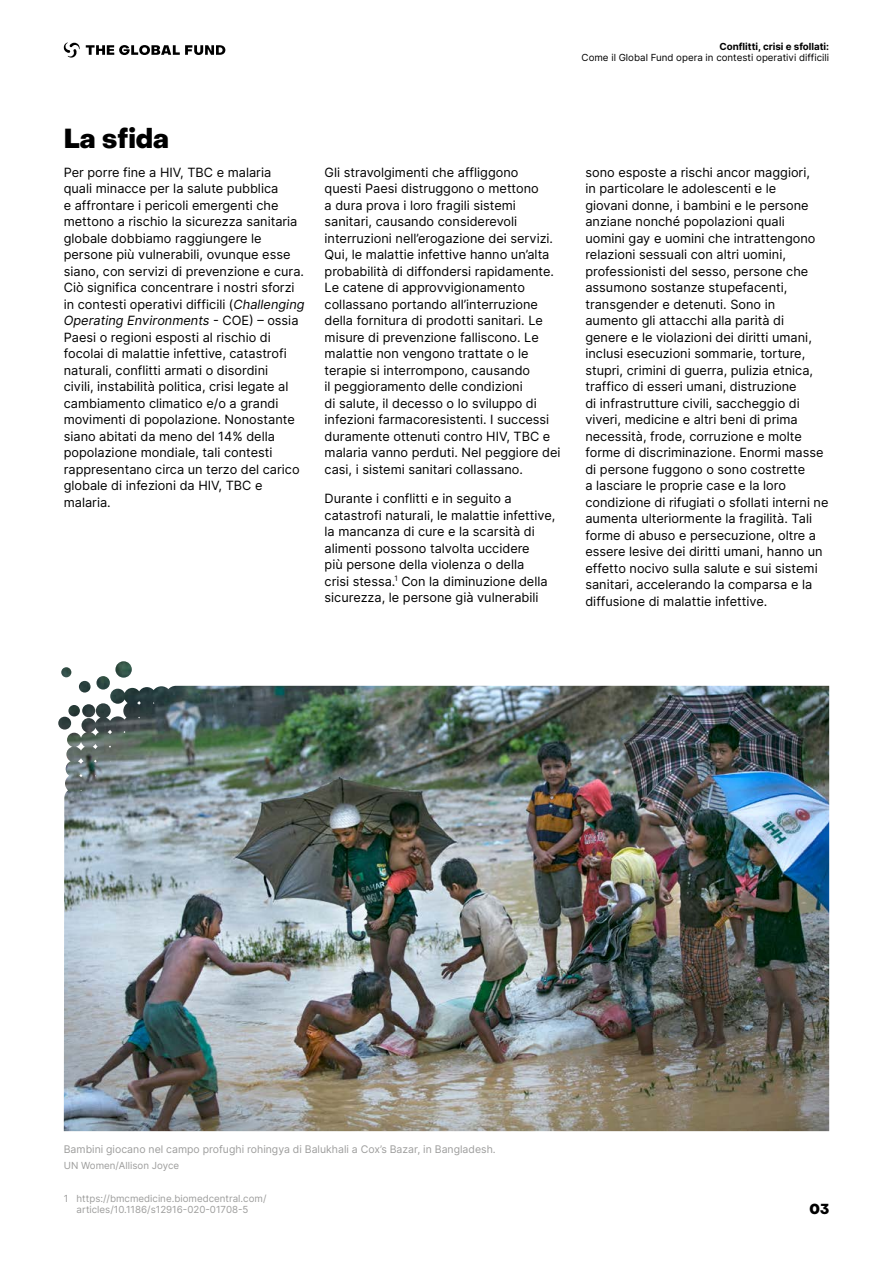
<style>
.page{position:relative;width:893px;height:1263px;background:#fff}
.page>*{position:absolute;margin:0;border:0;box-sizing:border-box;transform-origin:0 0}
.t1{font:800 27px "Object Sans";color:#000}
.t2{font:800 14.25px "Object Sans";color:#000}
.t3{font:12.75px/16.5px "Inter";color:#000}
.t4{font:10.5px "Inter";color:#9d9d9c}
.t5{font:9.75px/11.7px "Inter";color:#9d9d9c;text-align:center}
.t6{font:9.75px "Inter";color:#000}
.t7{font:700 9.75px "Inter";color:#000}
.s1{font-style:italic}
</style>
<div class="page">
<img style="left:61px;top:661px;width:768px;height:470px">
<svg style="left:64px;top:43px;width:16px;height:15px"></svg>
<svg style="left:86px;top:45px;width:139px;height:10px"></svg>
<p class="t7" style="left:719px;top:39px;width:111px">Conflitti, crisi e sfollati:</p>
<p class="t6" style="left:582px;top:51px;width:249px">Come il Global Fund opera in contesti operativi difficili</p>
<h1 class="t1" style="left:64px;top:122px;width:107px">La sfida</h1>
<p class="t3" style="left:64px;top:164px;width:242px">Per porre fine a HIV, TBC e malaria<br>quali minacce per la salute pubblica<br>e affrontare i pericoli emergenti che mettono a rischio la sicurezza sanitaria globale dobbiamo raggiungere le persone più vulnerabili, ovunque esse siano, con servizi di prevenzione e cura.<br>Ciò significa concentrare i nostri sforzi in contesti operativi difficili (<span class="s1">Challenging Operating Environments</span> - COE) – ossia Paesi o regioni esposti al rischio di focolai di malattie infettive, catastrofi naturali, conflitti armati o disordini<br>civili, instabilità politica, crisi legate al cambiamento climatico e/o a grandi movimenti di popolazione. Nonostante siano abitati da meno del 14% della popolazione mondiale, tali contesti rappresentano circa un terzo del carico globale di infezioni da HIV, TBC e malaria.</p>
<p class="t3" style="left:325px;top:164px;width:237px">Gli stravolgimenti che affliggono<br>questi Paesi distruggono o mettono<br>a dura prova i loro fragili sistemi sanitari, causando considerevoli interruzioni nell’erogazione dei servizi.<br>Qui, le malattie infettive hanno un’alta probabilità di diffondersi rapidamente.<br>Le catene di approvvigionamento collassano portando all’interruzione della fornitura di prodotti sanitari. Le misure di prevenzione falliscono. Le malattie non vengono trattate o le terapie si interrompono, causando<br>il peggioramento delle condizioni<br>di salute, il decesso o lo sviluppo di infezioni farmacoresistenti. I successi duramente ottenuti contro HIV, TBC e malaria vanno perduti. Nel peggiore dei casi, i sistemi sanitari collassano.</p>
<p class="t3" style="left:325px;top:490px;width:232px">Durante i conflitti e in seguito a catastrofi naturali, le malattie infettive, la mancanza di cure e la scarsità di alimenti possono talvolta uccidere<br>più persone della violenza o della<br>crisi stessa.<sup>1</sup> Con la diminuzione della sicurezza, le persone già vulnerabili</p>
<p class="t3" style="left:585px;top:164px;width:245px">sono esposte a rischi ancor maggiori,<br>in particolare le adolescenti e le<br>giovani donne, i bambini e le persone anziane nonché popolazioni quali<br>uomini gay e uomini che intrattengono relazioni sessuali con altri uomini, professionisti del sesso, persone che assumono sostanze stupefacenti, transgender e detenuti. Sono in aumento gli attacchi alla parità di genere e le violazioni dei diritti umani, inclusi esecuzioni sommarie, torture, stupri, crimini di guerra, pulizia etnica, traffico di esseri umani, distruzione<br>di infrastrutture civili, saccheggio di viveri, medicine e altri beni di prima necessità, frode, corruzione e molte forme di discriminazione. Enormi masse di persone fuggono o sono costrette<br>a lasciare le proprie case e la loro condizione di rifugiati o sfollati interni ne aumenta ulteriormente la fragilità. Tali forme di abuso e persecuzione, oltre a essere lesive dei diritti umani, hanno un effetto nocivo sulla salute e sui sistemi sanitari, accelerando la comparsa e la diffusione di malattie infettive.</p>
<p class="t4" style="left:64px;top:1142px;width:433px">Bambini giocano nel campo profughi rohingya di Balukhali a Cox’s Bazar, in Bangladesh.</p>
<p class="t5" style="left:64px;top:1160px;width:117px">UN Women/Allison Joyce</p>
<p class="t5" style="left:64px;top:1192px;width:204px">1 https://bmcmedicine.biomedcentral.com/ articles/10.1186/s12916-020-01708-5</p>
<p class="t2" style="left:809px;top:1200px;width:21px">03</p>
</div>
